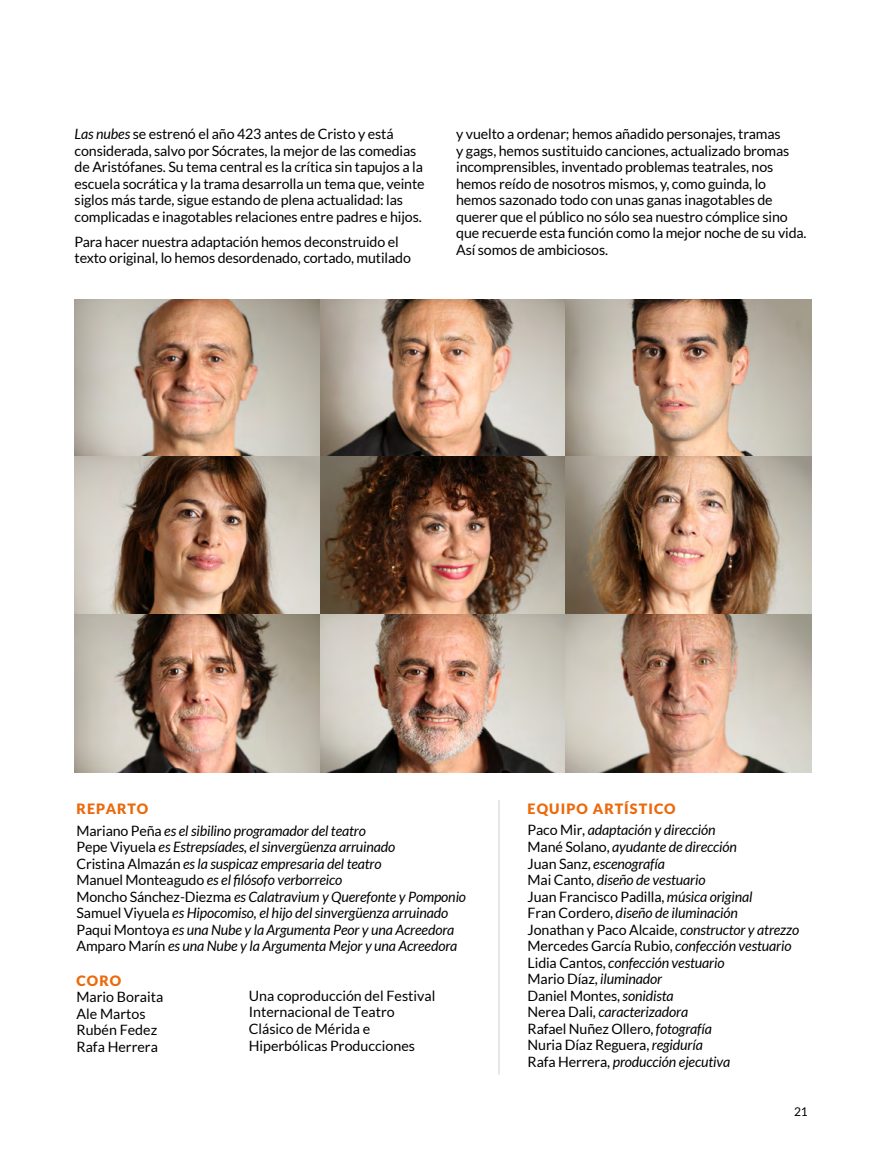
<style>
.page{position:relative;width:893px;height:1149px;background:#fff}
.page>*{position:absolute;margin:0;border:0;box-sizing:border-box;transform-origin:0 0}
.t1{font:14.25px/16.5px "Lato";letter-spacing:-.01em;color:#000}
.t2{font:italic 14.25px/16.5px "Lato";letter-spacing:-.01em;color:#000}
.t3{font:900 14.25px "Lato";color:#eb690b}
.t4{font:12px "Lato";color:#000}
.s1{font-style:italic}
.s2{font-weight:900;font-style:normal;color:#eb690b}
.s3{font-style:normal}
</style>
<div class="page">
<img style="left:75px;top:299px;width:246px;height:157px">
<img style="left:75px;top:456px;width:246px;height:158px">
<img style="left:75px;top:614px;width:246px;height:157px">
<img style="left:321px;top:299px;width:244px;height:157px">
<svg style="left:565px;top:299px;width:246px;height:157px"></svg>
<img style="left:321px;top:456px;width:244px;height:158px">
<img style="left:565px;top:456px;width:246px;height:158px">
<img style="left:321px;top:614px;width:244px;height:157px">
<svg style="left:565px;top:614px;width:246px;height:157px"></svg>
<hr style="left:499px;top:799px;width:1px;height:275px;background:#525e64">
<p class="t1" style="left:75px;top:126px;width:352px"><span class="s1">Las nubes</span> se estrenó el año 423 antes de Cristo y está considerada, salvo por Sócrates, la mejor de las comedias de Aristófanes. Su tema central es la crítica sin tapujos a la escuela socrática y la trama desarrolla un tema que, veinte siglos más tarde, sigue estando de plena actualidad: las complicadas e inagotables relaciones entre padres e hijos.</p>
<p class="t1" style="left:75px;top:233px;width:338px">Para hacer nuestra adaptación hemos deconstruido el texto original, lo hemos desordenado, cortado, mutilado</p>
<p class="t1" style="left:456px;top:126px;width:352px">y vuelto a ordenar; hemos añadido personajes, tramas<br>y gags, hemos sustituido canciones, actualizado bromas incomprensibles, inventado problemas teatrales, nos hemos reído de nosotros mismos, y, como guinda, lo hemos sazonado todo con unas ganas inagotables de querer que el público no sólo sea nuestro cómplice sino que recuerde esta función como la mejor noche de su vida.<br>Así somos de ambiciosos.</p>
<p class="t2" style="left:77px;top:797px;width:291px;line-height:21.8px"><span class="s2">REPARTO<br></span><span class="s3">Mariano Peña</span> es el sibilino programador del teatro</p>
<p class="t2" style="left:77px;top:838px;width:391px"><span class="s3">Pepe Viyuela</span> es Estrepsíades, el sinvergüenza arruinado<br><span class="s3">Cristina Almazán</span> es la suspicaz empresaria del teatro<br><span class="s3">Manuel Monteagudo</span> es el filósofo verborreico<br><span class="s3">Moncho Sánchez-Diezma</span> es Calatravium y Querefonte y Pomponio <span class="s3">Samuel Viyuela</span> es Hipocomiso, el hijo del sinvergüenza arruinado <span class="s3">Paqui Montoya</span> es una Nube y la Argumenta Peor y una Acreedora <span class="s3">Amparo Marín</span> es una Nube y la Argumenta Mejor y una Acreedora</p>
<p class="t3" style="left:77px;top:971px;width:46px">CORO</p>
<p class="t1" style="left:77px;top:988px;width:88px">Mario Boraita<br>Ale Martos<br>Rubén Fedez<br>Rafa Herrera</p>
<p class="t1" style="left:249px;top:987px;width:188px">Una coproducción del Festival<br>Internacional de Teatro<br>Clásico de Mérida e<br>Hiperbólicas Producciones</p>
<p class="t2" style="left:528px;top:797px;width:190px;line-height:21.8px"><span class="s2">EQUIPO ARTÍSTICO<br></span><span class="s3">Paco Mir,</span> adaptación y dirección</p>
<p class="t2" style="left:528px;top:838px;width:273px"><span class="s3">Mané Solano,</span> ayudante de dirección<br><span class="s3">Juan Sanz,</span> escenografía<br><span class="s3">Mai Canto,</span> diseño de vestuario<br><span class="s3">Juan Francisco Padilla,</span> música original<br><span class="s3">Fran Cordero,</span> diseño de iluminación<br><span class="s3">Jonathan y Paco Alcaide,</span> constructor y atrezzo <span class="s3">Mercedes García Rubio,</span> confección vestuario <span class="s3">Lidia Cantos,</span> confección vestuario<br><span class="s3">Mario Díaz,</span> iluminador<br><span class="s3">Daniel Montes,</span> sonidista<br><span class="s3">Nerea Dali,</span> caracterizadora<br><span class="s3">Rafael Nuñez Ollero,</span> fotografía<br><span class="s3">Nuria Díaz Reguera,</span> regiduría<br><span class="s3">Rafa Herrera,</span> producción ejecutiva</p>
<p class="t4" style="left:794px;top:1104px;width:15px">21</p>
</div>
